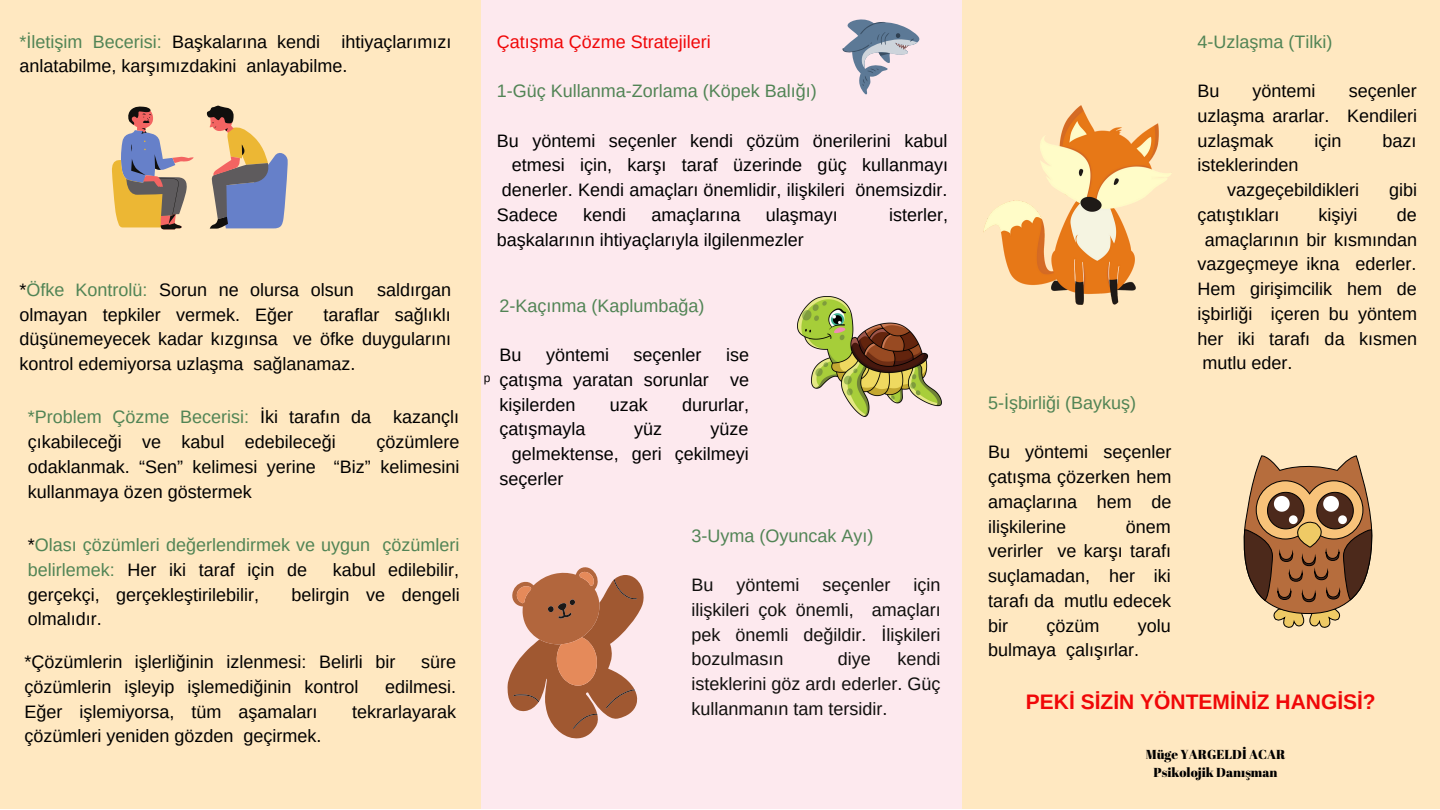
<style>
.page{position:relative;width:1440px;height:810px;background:#fff}
.page>*{position:absolute;margin:0;border:0;box-sizing:border-box;transform-origin:0 0}
.t1{font:700 21px "Arimo";color:#f00708}
.t2{font:18px/24.8px "Arimo";color:#000;text-align:justify}
.t3{font:18px/24.8px "Arimo";color:#518455}
.t4{font:18px/24.8px "Arimo";color:#100f0d;text-align:justify}
.t5{font:18px "Arimo";color:#f00708}
.t6{font:13px/18px "Abril Fatface";color:#000;text-align:center}
.t7{font:12px "Arimo";color:#000}
.s1{color:#518455}
.s2{color:#000}
</style>
<div class="page">
<div style="left:0;top:0;width:481px;height:809px;background:#ffe8c1"></div>
<div style="left:481px;top:0;width:481px;height:809px;background:#fde9ee"></div>
<div style="left:962px;top:0;width:478px;height:809px;background:#ffe8c1"></div>
<svg style="left:112px;top:106px;width:176px;height:123px"></svg>
<svg style="left:842px;top:19px;width:78px;height:75px"></svg>
<img style="left:797px;top:296px;width:144px;height:120px">
<svg style="left:507px;top:567px;width:137px;height:172px"></svg>
<img style="left:983px;top:106px;width:188px;height:198px">
<svg style="left:1243px;top:455px;width:130px;height:173px"></svg>
<p class="t2" style="left:20px;top:29px;width:433px"><span class="s1">*İletişim Becerisi:</span> Başkalarına kendi ihtiyaçlarımızı anlatabilme, karşımızdakini anlayabilme.</p>
<p class="t2" style="left:20px;top:277px;width:336px">*<span class="s1">Öfke Kontrolü:</span> Sorun ne olursa olsun</p>
<p class="t2" style="left:377px;top:277px;width:75px">saldırgan</p>
<p class="t2" style="left:20px;top:302px;width:275px">olmayan tepkiler vermek. Eğer</p>
<p class="t2" style="left:20px;top:302px;width:433px;text-indent:304px">taraflar sağlıklı düşünemeyecek kadar kızgınsa ve öfke duygularını kontrol edemiyorsa uzlaşma sağlanamaz.</p>
<p class="t2" style="left:28px;top:405px;width:433px"><span class="s1">*Problem Çözme Becerisi:</span> İki tarafın da kazançlı çıkabileceği ve kabul edebileceği</p>
<p class="t2" style="left:28px;top:430px;width:433px;text-indent:349px">çözümlere odaklanmak. “Sen” kelimesi yerine “Biz” kelimesini kullanmaya özen göstermek</p>
<p class="t3" style="left:28px;top:532px;width:433px"><span class="s2">*</span>Olası çözümleri değerlendirmek ve uygun çözümleri belirlemek: <span class="s2">Her iki taraf için de</span></p>
<p class="t2" style="left:333px;top:557px;width:128px">kabul edilebilir,</p>
<p class="t2" style="left:28px;top:582px;width:233px">gerçekçi, gerçekleştirilebilir,</p>
<p class="t2" style="left:292px;top:582px;width:170px">belirgin ve dengeli</p>
<p class="t2" style="left:28px;top:607px;width:75px">olmalıdır.</p>
<p class="t2" style="left:24px;top:649px;width:373px">*Çözümlerin işlerliğinin izlenmesi: Belirli bir</p>
<p class="t2" style="left:421px;top:649px;width:37px">süre</p>
<p class="t2" style="left:24px;top:674px;width:336px">çözümlerin işleyip işlemediğinin kontrol</p>
<p class="t2" style="left:385px;top:674px;width:72px">edilmesi.</p>
<p class="t2" style="left:24px;top:699px;width:295px">Eğer işlemiyorsa, tüm aşamaları</p>
<p class="t2" style="left:352px;top:699px;width:106px">tekrarlayarak</p>
<p class="t2" style="left:24px;top:724px;width:299px">çözümleri yeniden gözden geçirmek.</p>
<p class="t5" style="left:497px;top:31px;width:215px">Çatışma Çözme Stratejileri</p>
<p class="t3" style="left:497px;top:78px;width:321px">1-Güç Kullanma-Zorlama (Köpek Balığı)</p>
<p class="t2" style="left:497px;top:128px;width:452px">Bu yöntemi seçenler kendi çözüm önerilerini kabul</p>
<p class="t2" style="left:512px;top:153px;width:438px">etmesi için, karşı taraf üzerinde güç kullanmayı</p>
<p class="t2" style="left:502px;top:177px;width:447px">denerler. Kendi amaçları önemlidir, ilişkileri önemsizdir.</p>
<p class="t2" style="left:497px;top:202px;width:63px">Sadece</p>
<p class="t2" style="left:583px;top:202px;width:45px">kendi</p>
<p class="t2" style="left:652px;top:202px;width:91px">amaçlarına</p>
<p class="t2" style="left:766px;top:202px;width:73px">ulaşmayı</p>
<p class="t2" style="left:889px;top:202px;width:60px">isterler,</p>
<p class="t2" style="left:497px;top:227px;width:308px">başkalarının ihtiyaçlarıyla ilgilenmezler</p>
<p class="t7" style="left:484px;top:371px;width:8px">p</p>
<p class="t3" style="left:499px;top:293px;width:207px">2-Kaçınma (Kaplumbağa)</p>
<p class="t2" style="left:499px;top:343px;width:23px">Bu</p>
<p class="t2" style="left:546px;top:343px;width:65px">yöntemi</p>
<p class="t2" style="left:634px;top:343px;width:70px">seçenler</p>
<p class="t2" style="left:499px;top:343px;width:251px;text-indent:227px">ise çatışma yaratan sorunlar ve kişilerden</p>
<p class="t2" style="left:610px;top:392px;width:40px">uzak</p>
<p class="t2" style="left:682px;top:392px;width:68px">dururlar,</p>
<p class="t2" style="left:499px;top:417px;width:87px">çatışmayla</p>
<p class="t2" style="left:634px;top:417px;width:30px">yüz</p>
<p class="t2" style="left:711px;top:417px;width:40px">yüze</p>
<p class="t2" style="left:512px;top:442px;width:238px">gelmektense, geri çekilmeyi</p>
<p class="t2" style="left:499px;top:466px;width:66px">seçerler</p>
<p class="t3" style="left:691px;top:523px;width:183px">3-Uyma (Oyuncak Ayı)</p>
<p class="t4" style="left:691px;top:572px;width:23px">Bu</p>
<p class="t4" style="left:736px;top:572px;width:65px">yöntemi</p>
<p class="t4" style="left:822px;top:572px;width:70px">seçenler</p>
<p class="t4" style="left:691px;top:572px;width:251px;text-indent:222px">için ilişkileri çok önemli, amaçları pek önemli değildir. İlişkileri bozulmasın</p>
<p class="t4" style="left:691px;top:647px;width:251px;text-indent:206px">kendi isteklerini göz ardı ederler. Güç kullanmanın tam tersidir.</p>
<p class="t4" style="left:838px;top:647px;width:35px">diye</p>
<p class="t3" style="left:1198px;top:29px;width:136px">4-Uzlaşma (Tilki)</p>
<p class="t2" style="left:1198px;top:78px;width:23px">Bu</p>
<p class="t2" style="left:1253px;top:78px;width:64px">yöntemi</p>
<p class="t2" style="left:1198px;top:78px;width:221px;text-indent:151px">seçenler uzlaşma ararlar. Kendileri uzlaşmak</p>
<p class="t2" style="left:1315px;top:128px;width:28px">için</p>
<p class="t2" style="left:1383px;top:128px;width:36px">bazı</p>
<p class="t2" style="left:1227px;top:153px;width:134px;text-indent:-30px">isteklerinden vazgeçebildikleri</p>
<p class="t2" style="left:1389px;top:177px;width:30px">gibi</p>
<p class="t3" style="left:988px;top:390px;width:149px">5-İşbirliği (Baykuş)</p>
<p class="t2" style="left:988px;top:440px;width:185px">Bu yöntemi seçenler çatışma çözerken hem amaçlarına hem de ilişkilerine</p>
<p class="t2" style="left:988px;top:514px;width:185px;text-indent:138px">önem verirler ve karşı tarafı suçlamadan, her iki tarafı da mutlu edecek bir</p>
<p class="t2" style="left:988px;top:613px;width:184px;text-indent:150px">yolu bulmaya çalışırlar.</p>
<p class="t2" style="left:1046px;top:613px;width:55px">çözüm</p>
<p class="t2" style="left:1198px;top:202px;width:83px">çatıştıkları</p>
<p class="t2" style="left:1319px;top:202px;width:40px">kişiyi</p>
<p class="t2" style="left:1397px;top:202px;width:22px">de</p>
<p class="t2" style="left:1205px;top:227px;width:214px">amaçlarının bir kısmından</p>
<p class="t2" style="left:1198px;top:252px;width:221px">vazgeçmeye ikna ederler.</p>
<p class="t2" style="left:1198px;top:276px;width:221px">Hem girişimcilik hem de</p>
<p class="t2" style="left:1198px;top:301px;width:221px">işbirliği içeren bu yöntem</p>
<p class="t2" style="left:1198px;top:326px;width:221px">her iki tarafı da kısmen</p>
<p class="t2" style="left:1202px;top:351px;width:91px">mutlu eder.</p>
<p class="t1" style="left:1026px;top:690px;width:351px">PEKİ SİZİN YÖNTEMİNİZ HANGİSİ?</p>
<p class="t6" style="left:1146px;top:745px;width:141px">Müge YARGELDİ ACAR<br>Psikolojik Danışman</p>
</div>
